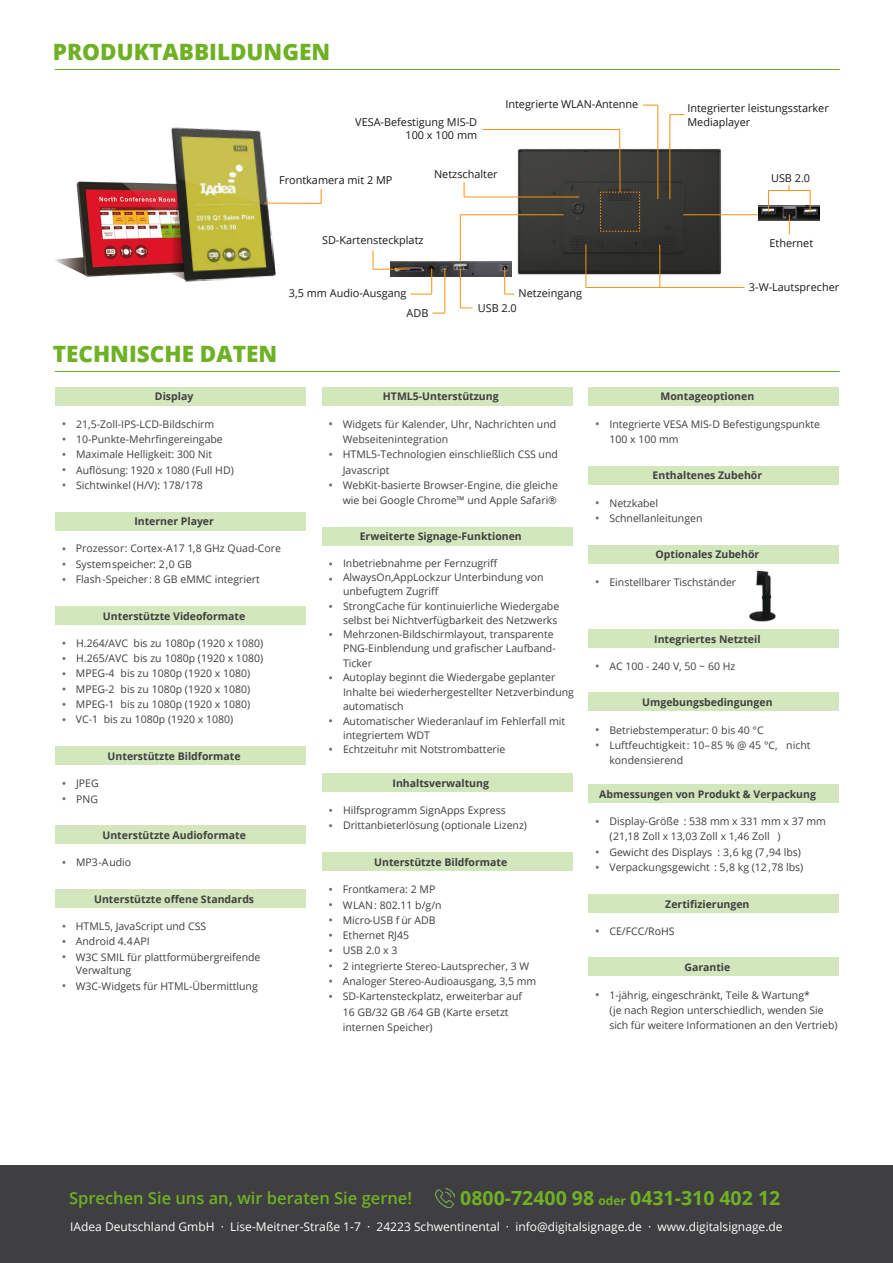
<style>
.page{position:relative;width:893px;height:1263px;background:#fff}
.page>*{position:absolute;margin:0;border:0;box-sizing:border-box;transform-origin:0 0}
.t1{font:800 22.5px "Open Sans";color:#6eb124}
.t2{font:700 19.5px "Open Sans";color:#6eb124}
.t3{font:600 16.5px "Open Sans";color:#6eb124}
.t4{font:12px "Open Sans";color:#fff}
.t5{font:10.8px/13px "Open Sans";color:#1a171c}
.t6{font:10.5px/15.3px "Open Sans";color:#3f3e41}
.t7{font:700 10.5px "Open Sans";color:#3f3e41}
.s1{font-size:12px}
</style>
<div class="page">
<div style="left:55px;top:387px;width:251px;height:18px;background:#d3e7bd"></div>
<div style="left:55px;top:512px;width:251px;height:18px;background:#d3e7bd"></div>
<div style="left:55px;top:606px;width:251px;height:19px;background:#d3e7bd"></div>
<div style="left:55px;top:746px;width:251px;height:19px;background:#d3e7bd"></div>
<div style="left:55px;top:825px;width:251px;height:19px;background:#d3e7bd"></div>
<div style="left:55px;top:889px;width:251px;height:19px;background:#d3e7bd"></div>
<div style="left:322px;top:527px;width:250px;height:19px;background:#d3e7bd"></div>
<div style="left:322px;top:387px;width:250px;height:18px;background:#d3e7bd"></div>
<div style="left:322px;top:773px;width:250px;height:19px;background:#d3e7bd"></div>
<div style="left:322px;top:852px;width:250px;height:19px;background:#d3e7bd"></div>
<div style="left:589px;top:387px;width:250px;height:18px;background:#d3e7bd"></div>
<div style="left:589px;top:466px;width:250px;height:18px;background:#d3e7bd"></div>
<div style="left:589px;top:545px;width:250px;height:18px;background:#d3e7bd"></div>
<div style="left:589px;top:629px;width:250px;height:19px;background:#d3e7bd"></div>
<div style="left:589px;top:692px;width:250px;height:19px;background:#d3e7bd"></div>
<div style="left:589px;top:784px;width:250px;height:19px;background:#d3e7bd"></div>
<div style="left:589px;top:894px;width:250px;height:19px;background:#d3e7bd"></div>
<div style="left:589px;top:957px;width:250px;height:19px;background:#d3e7bd"></div>
<img style="left:390px;top:262px;width:122px;height:15px">
<hr style="left:55px;top:371px;width:785px;height:1px;background:#6eb124">
<hr style="left:55px;top:69px;width:785px;height:1px;background:#6eb124">
<div style="left:0;top:1165px;width:893px;height:98px;background:#3f3e41"></div>
<img style="left:435px;top:1189px;width:19px;height:18px">
<img style="left:737px;top:563px;width:53px;height:59px">
<svg style="left:55px;top:258px;width:10px;height:8px"></svg>
<img style="left:65px;top:181px;width:96px;height:96px">
<img style="left:161px;top:127px;width:115px;height:155px">
<hr style="left:264px;top:203px;width:57px;height:1px;background:#f19413">
<svg style="left:321px;top:189px;width:1px;height:14px"></svg>
<svg style="left:433px;top:313px;width:12px;height:1px"></svg>
<img style="left:517px;top:148px;width:205px;height:127px">
<hr style="left:657px;top:105px;width:1px;height:94px;background:#f19413">
<hr style="left:683px;top:214px;width:77px;height:1px;background:#f19413">
<hr style="left:460px;top:214px;width:104px;height:1px;background:#f19413">
<svg style="left:600px;top:191px;width:40px;height:41px;background:#403c33"></svg>
<svg style="left:643px;top:105px;width:15px;height:1px"></svg>
<hr style="left:669px;top:115px;width:1px;height:84px;background:#f19413">
<svg style="left:670px;top:114px;width:14px;height:1px"></svg>
<hr style="left:464px;top:197px;width:115px;height:1px;background:#f19413">
<svg style="left:464px;top:182px;width:1px;height:15px"></svg>
<hr style="left:460px;top:215px;width:1px;height:47px;background:#f19413">
<hr style="left:482px;top:129px;width:138px;height:1px;background:#f19413">
<hr style="left:619px;top:129px;width:1px;height:63px;background:#f19413">
<hr style="left:585px;top:244px;width:1px;height:43px;background:#f19413">
<hr style="left:586px;top:287px;width:159px;height:1px;background:#f19413">
<hr style="left:659px;top:245px;width:1px;height:42px;background:#f19413">
<hr style="left:373px;top:269px;width:37px;height:1px;background:#f19413">
<svg style="left:373px;top:250px;width:1px;height:19px"></svg>
<svg style="left:411px;top:268px;width:21px;height:27px"></svg>
<hr style="left:444px;top:268px;width:1px;height:45px;background:#f19413">
<img style="left:758px;top:206px;width:62px;height:15px">
<svg style="left:504px;top:268px;width:10px;height:27px"></svg>
<svg style="left:768px;top:191px;width:1px;height:21px"></svg>
<hr style="left:768px;top:190px;width:42px;height:1px;background:#f19413">
<svg style="left:810px;top:190px;width:1px;height:22px"></svg>
<svg style="left:789px;top:215px;width:1px;height:19px"></svg>
<svg style="left:460px;top:308px;width:13px;height:1px"></svg>
<hr style="left:460px;top:268px;width:1px;height:40px;background:#f19413">
<h1 class="t1" style="left:53px;top:35px;width:279px">PRODUKTABBILDUNGEN</h1>
<p class="t5" style="left:355px;top:116px;width:123px;text-align:right">VESA-Befestigung MIS-D<br>100 x 100 mm</p>
<p class="t5" style="left:505px;top:98px;width:134px">Integrierte WLAN-Antenne</p>
<p class="t5" style="left:687px;top:102px;width:143px">Integrierter leistungsstarker<br>Mediaplayer</p>
<p class="t5" style="left:279px;top:174px;width:115px">Frontkamera mit 2 MP</p>
<p class="t5" style="left:434px;top:167px;width:65px">Netzschalter</p>
<p class="t5" style="left:771px;top:171px;width:41px">USB 2.0</p>
<p class="t5" style="left:322px;top:233px;width:103px">SD-Kartensteckplatz</p>
<p class="t5" style="left:289px;top:286px;width:119px">3,5 mm Audio-Ausgang</p>
<p class="t5" style="left:519px;top:286px;width:65px">Netzeingang</p>
<p class="t5" style="left:769px;top:237px;width:45px">Ethernet</p>
<p class="t5" style="left:749px;top:280px;width:92px">3-W-Lautsprecher</p>
<h1 class="t1" style="left:53px;top:337px;width:226px">TECHNISCHE DATEN</h1>
<p class="t7" style="left:155px;top:389px;width:40px">Display</p>
<p class="t6" style="left:76px;top:416px;width:159px">21,5-Zoll-IPS-LCD-Bildschirm<br>10-Punkte-Mehrfingereingabe<br>Maximale Helligkeit: 300 Nit<br>Auflösung: 1920 x 1080 (Full HD)<br>Sichtwinkel (H/V): 178/178</p>
<p class="t7" style="left:134px;top:514px;width:81px">Interner Player</p>
<p class="t6" style="left:76px;top:541px;width:207px">Prozessor: Cortex-A17 1,8 GHz Quad-Core<br>Systemspeicher: 2,0 GB<br>Flash-Speicher: 8 GB eMMC integriert</p>
<p class="t7" style="left:103px;top:608px;width:144px">Unterstützte Videoformate</p>
<p class="t6" style="left:76px;top:635px;width:189px">H.264/AVC bis zu 1080p (1920 x 1080)<br>H.265/AVC bis zu 1080p (1920 x 1080)<br>MPEG-4 bis zu 1080p (1920 x 1080)<br>MPEG-2 bis zu 1080p (1920 x 1080)<br>MPEG-1 bis zu 1080p (1920 x 1080)<br>VC-1 bis zu 1080p (1920 x 1080)</p>
<p class="t7" style="left:108px;top:749px;width:135px">Unterstützte Bildformate</p>
<p class="t6" style="left:76px;top:775px;width:24px">JPEG<br>PNG</p>
<p class="t7" style="left:102px;top:828px;width:145px">Unterstützte Audioformate</p>
<p class="t6" style="left:76px;top:854px;width:57px">MP3-Audio</p>
<p class="t7" style="left:94px;top:891px;width:162px">Unterstützte offene Standards</p>
<p class="t6" style="left:76px;top:918px;width:186px">HTML5, JavaScript und CSS<br>Android 4.4 API<br>W3C SMIL für plattformübergreifende</p>
<p class="t6" style="left:76px;top:962px;width:183px">Verwaltung<br>W3C-Widgets für HTML-Übermittlung</p>
<p class="t5" style="left:407px;top:306px;width:23px">ADB</p>
<p class="t5" style="left:478px;top:301px;width:41px">USB 2.0</p>
<p class="t7" style="left:383px;top:389px;width:117px">HTML5-Unterstützung</p>
<p class="t6" style="left:343px;top:416px;width:217px">Widgets für Kalender, Uhr, Nachrichten und Webseitenintegration<br>HTML5-Technologien einschließlich CSS und Javascript<br>WebKit-basierte Browser-Engine, die gleiche wie bei Google Chrome™ und Apple Safari®</p>
<p class="t7" style="left:360px;top:529px;width:164px">Erweiterte Signage-Funktionen</p>
<p class="t6" style="left:343px;top:555px;width:232px;line-height:14.4px">Inbetriebnahme per Fernzugriff<br>AlwaysOn, AppLock zur Unterbindung von unbefugtem Zugriff<br>StrongCache für kontinuierliche Wiedergabe selbst bei Nichtverfügbarkeit des Netzwerks Mehrzonen-Bildschirmlayout, transparente PNG-Einblendung und grafischer Laufband-Ticker<br>Autoplay beginnt die Wiedergabe geplanter Inhalte bei wiederhergestellter Netzverbindung automatisch<br>Automatischer Wiederanlauf im Fehlerfall mit integriertem WDT<br>Echtzeituhr mit Notstrombatterie</p>
<p class="t7" style="left:393px;top:776px;width:98px">Inhaltsverwaltung</p>
<p class="t6" style="left:343px;top:802px;width:186px">Hilfsprogramm SignApps Express<br>Drittanbieterlösung (optionale Lizenz)</p>
<p class="t7" style="left:374px;top:855px;width:135px">Unterstützte Bildformate</p>
<p class="t6" style="left:343px;top:881px;width:195px">Frontkamera: 2 MP<br>WLAN: 802.11 b/g/n<br>Micro-USB f ür ADB<br>Ethernet RJ45<br>USB 2.0 x 3<br>2 integrierte Stereo-Lautsprecher, 3 W<br>Analoger Stereo-Audioausgang, 3,5 mm<br>SD-Kartensteckplatz, erweiterbar auf<br>16 GB/32 GB /64 GB (Karte ersetzt internen Speicher)</p>
<p class="t7" style="left:660px;top:389px;width:95px">Montageoptionen</p>
<p class="t6" style="left:609px;top:416px;width:212px">Integrierte VESA MIS-D Befestigungspunkte<br>100 x 100 mm</p>
<p class="t7" style="left:653px;top:468px;width:111px">Enthaltenes Zubehör</p>
<p class="t6" style="left:609px;top:495px;width:95px">Netzkabel<br>Schnellanleitungen</p>
<p class="t7" style="left:655px;top:547px;width:105px">Optionales Zubehör</p>
<p class="t6" style="left:609px;top:574px;width:128px">Einstellbarer Tischständer</p>
<p class="t7" style="left:654px;top:631px;width:108px">Integriertes Netzteil</p>
<p class="t6" style="left:609px;top:658px;width:128px">AC 100 - 240 V, 50 ~ 60 Hz</p>
<p class="t7" style="left:642px;top:695px;width:132px">Umgebungsbedingungen</p>
<p class="t6" style="left:609px;top:722px;width:203px">Betriebstemperatur: 0 bis 40 °C<br>Luftfeuchtigkeit: 10–85 % @ 45 °C, nicht kondensierend</p>
<p class="t7" style="left:599px;top:786px;width:218px">Abmessungen von Produkt &amp; Verpackung</p>
<p class="t6" style="left:609px;top:813px;width:218px">Display-Größe : 538 mm x 331 mm x 37 mm (21,18 Zoll x 13,03 Zoll x 1,46 Zoll )<br>Gewicht des Displays : 3,6 kg (7,94 lbs)<br>Verpackungsgewicht : 5,8 kg (12,78 lbs)</p>
<p class="t7" style="left:665px;top:896px;width:86px">Zertifizierungen</p>
<p class="t6" style="left:609px;top:923px;width:67px">CE/FCC/RoHS</p>
<p class="t7" style="left:684px;top:960px;width:47px">Garantie</p>
<p class="t6" style="left:609px;top:987px;width:230px">1-jährig, eingeschränkt, Teile &amp; Wartung*<br>(je nach Region unterschiedlich, wenden Sie sich für weitere Informationen an den Vertrieb)</p>
<h3 class="t3" style="left:69px;top:1187px;width:344px">Sprechen Sie uns an, wir beraten Sie gerne!</h3>
<h2 class="t2" style="left:460px;top:1184px;width:321px">0800-72400 98 <span class="s1">oder</span> 0431-310 402 12</h2>
<p class="t4" style="left:70px;top:1218px;width:714px">IAdea Deutschland GmbH · Lise-Meitner-Straße 1-7 · 24223 Schwentinental · info@digitalsignage.de · www.digitalsignage.de</p>
</div>
